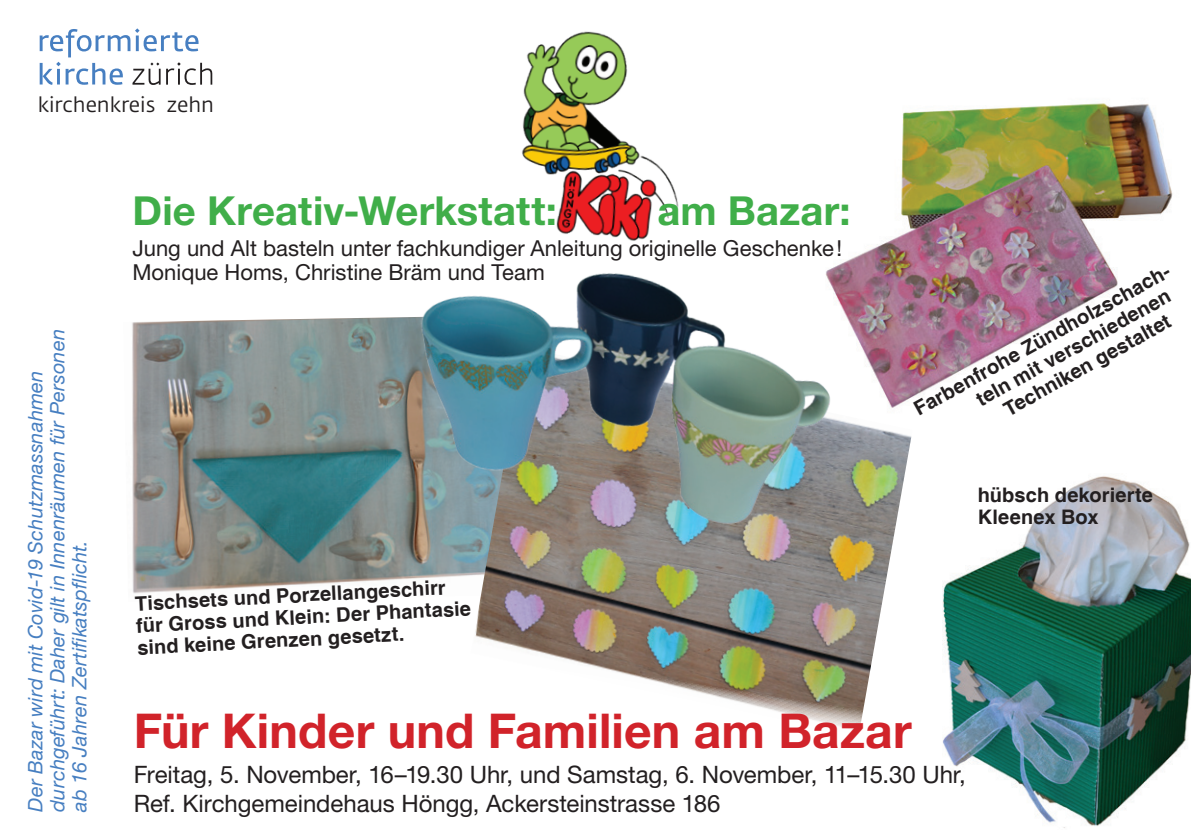
<style>
.page{position:relative;width:1191px;height:840px;background:#fff}
.page>*{position:absolute;margin:0;border:0;box-sizing:border-box;transform-origin:0 0}
.t1{font:700 48px "Helvetica Neue LT Std";letter-spacing:.005em;color:#d1232a}
.t2{font:700 40px "Helvetica Neue LT Std";letter-spacing:.005em;color:#40ae49}
.t3{font:24px/28.8px "Helvetica Neue LT Std";letter-spacing:-.005em;color:#231f20}
.t4{font:22px/24.6px "Helvetica Neue LT Std";color:#231f20}
.t5{font:20.8px "Fedra Sans Std";color:#231f20}
.t6{font:700 20px/22px "Helvetica";letter-spacing:.005em;color:#231f20}
.t7{font:italic 20px/22px "Helvetica Neue LT Pro";letter-spacing:.005em;color:#477fc1}
</style>
<div class="page">
<img style="left:942px;top:476px;width:249px;height:352px">
<svg style="left:40px;top:28px;width:172px;height:57px"></svg>
<img style="left:522px;top:31px;width:157px;height:207px">
<img style="left:877px;top:103px;width:296px;height:295px">
<img style="left:132px;top:317px;width:273px;height:277px">
<img style="left:475px;top:347px;width:437px;height:384px">
<img style="left:405px;top:238px;width:472px;height:351px">
<p class="t5" style="left:38px;top:91px;width:178px">kirchenkreis zehn</p>
<p class="t7" style="left:24px;top:811px;width:483px;rotate:-90deg">Der Bazar wird mit Covid-19 Schutzmassnahmen durchgeführt: Daher gilt in Innenräumen für Personen ab 16 Jahren Zertifikatspflicht.</p>
<h2 class="t2" style="left:132px;top:186px;width:426px">Die Kreativ-Werkstatt:</h2>
<h2 class="t2" style="left:657px;top:186px;width:195px">am Bazar:</h2>
<p class="t4" style="left:132px;top:235px;width:711px">Jung und Alt basteln unter fachkundiger Anleitung originelle Geschenke!<br>Monique Homs, Christine Bräm und Team</p>
<p class="t6" style="left:134px;top:593px;width:337px;rotate:-3deg">Tischsets und Porzellangeschirr für Gross und Klein: Der Phantasie sind keine Grenzen gesetzt.</p>
<p class="t6" style="left:910px;top:401px;width:295px;rotate:-29deg">Farbenfrohe Zündholzschach-</p>
<p class="t6" style="left:972px;top:391px;width:220px;rotate:-29deg">teln mit verschiedenen</p>
<p class="t6" style="left:1000px;top:401px;width:189px;rotate:-29deg">Techniken gestaltet</p>
<p class="t6" style="left:977px;top:484px;width:177px">hübsch dekorierte<br>Kleenex Box</p>
<h1 class="t1" style="left:134px;top:701px;width:779px">Für Kinder und Familien am Bazar</h1>
<p class="t3" style="left:134px;top:758px;width:833px">Freitag, 5. November, 16–19.30 Uhr, und Samstag, 6. November, 11–15.30 Uhr,<br>Ref. Kirchgemeindehaus Höngg, Ackersteinstrasse 186</p>
</div>
